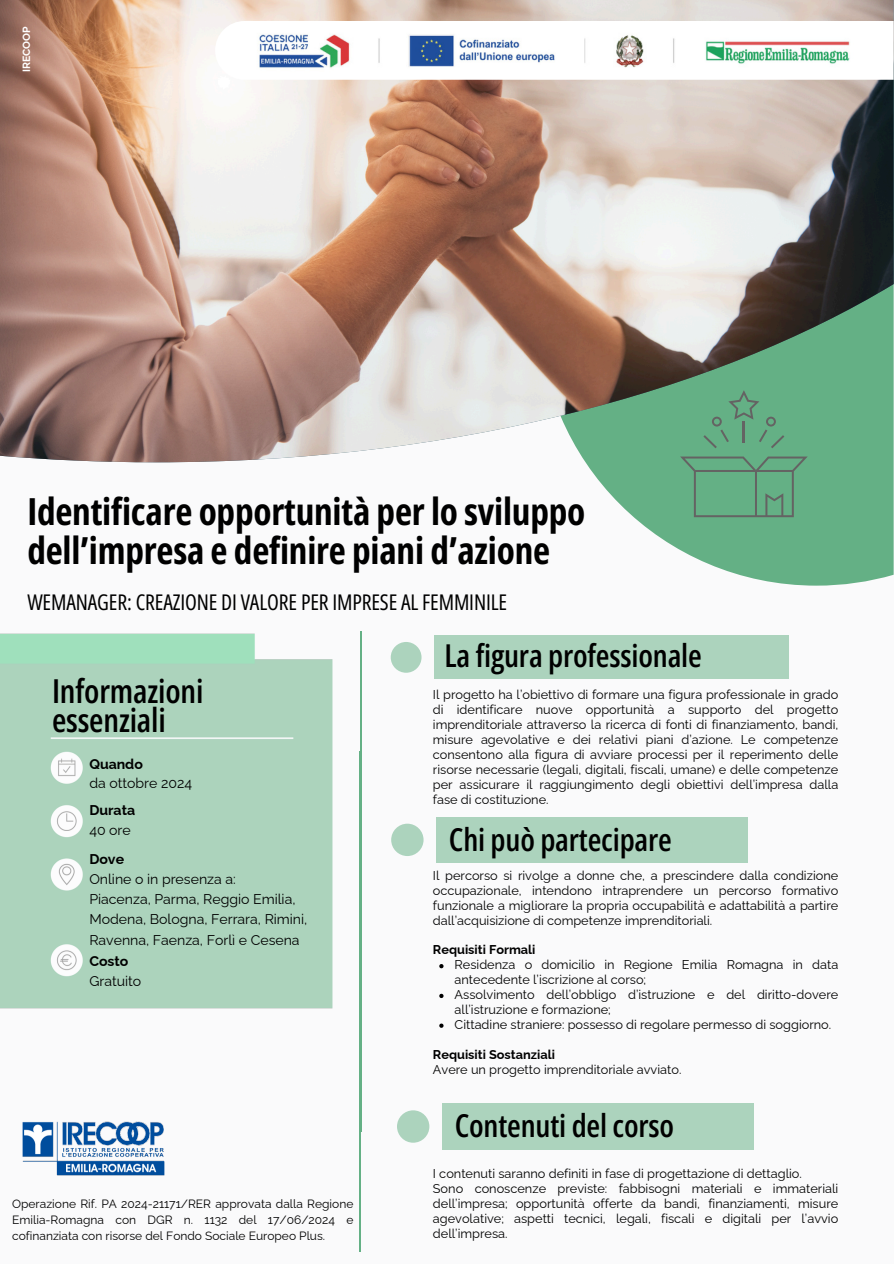
<style>
.page{position:relative;width:894px;height:1264px;background:#fff}
.page>*{position:absolute;margin:0;border:0;box-sizing:border-box;transform-origin:0 0}
.t1{font:700 37.2px/38.2px "Open Sans Condensed";letter-spacing:-.005em;color:#000}
.t2{font:600 33px/29.2px "Open Sans Condensed";letter-spacing:-.005em;color:#000}
.t3{font:600 31.5px "Open Sans Condensed";letter-spacing:-.005em;color:#000}
.t4{font:21.6px "Open Sans Condensed";letter-spacing:-.005em;color:#000}
.t5{font:14.1px/20.9px "Raleway";color:#000}
.t6{font:700 14.1px/20.2px "Raleway";color:#000}
.t7{font:12.75px/14.9px "Raleway";color:#000}
.t8{font:700 12.75px "Raleway";color:#000}
.t9{font:12px/16px "Raleway";color:#000;text-align:justify}
.t10{font:700 10.5px "Raleway";color:#fff}
.s1{font-weight:700}
.s2{font-weight:400}
</style>
<div class="page">
<div style="left:0;top:0;width:893px;height:1263px;background:#fafafb"></div>
<svg style="left:585px;top:462px;width:308px;height:123px;fill:#64b085"></svg>
<img style="left:0;top:0;width:893px;height:462px">
<img style="left:0;top:633px;width:333px;height:376px">
<img style="left:22px;top:1121px;width:143px;height:55px">
<hr style="left:360px;top:631px;width:1px;height:500px;background:#64b085">
<div style="left:436px;top:817px;width:311px;height:45px;background:#acd3bd"></div>
<div style="left:391px;top:823px;width:32px;height:33px;background:#acd3bd;border-radius:50%"></div>
<div style="left:434px;top:635px;width:353px;height:44px;background:#acd3bd"></div>
<div style="left:390px;top:642px;width:31px;height:30px;background:#acd3bd;border-radius:50%"></div>
<div style="left:704px;top:388px;width:140px;height:139px;background:#64b085;border-radius:50%"></div>
<svg style="left:679px;top:456px;width:128px;height:61px"></svg>
<svg style="left:703px;top:390px;width:81px;height:58px"></svg>
<svg style="left:439px;top:964px;width:4px;height:4px"></svg>
<svg style="left:439px;top:993px;width:4px;height:5px"></svg>
<svg style="left:439px;top:1023px;width:4px;height:4px"></svg>
<div style="left:442px;top:1103px;width:311px;height:46px;background:#acd3bd"></div>
<div style="left:397px;top:1110px;width:32px;height:32px;background:#acd3bd;border-radius:50%"></div>
<svg style="left:215px;top:21px;width:678px;height:59px"></svg>
<img style="left:252px;top:29px;width:604px;height:44px">
<hr style="left:359px;top:750px;width:2px;height:501px;background:#64b085">
<p class="t10" style="left:20px;top:72px;width:47px;rotate:-90deg">IRECOOP</p>
<h5 class="t1" style="left:27px;top:491px;width:559px">Identificare opportunità per lo sviluppo dell’impresa e definire piani d’azione</h5>
<p class="t4" style="left:27px;top:586px;width:481px">WEMANAGER: CREAZIONE DI VALORE PER IMPRESE AL FEMMINILE</p>
<h1 class="t2" style="left:52px;top:675px;width:153px">Informazioni essenziali</h1>
<p class="t5" style="left:89px;top:754px;width:104px;line-height:19.2px"><span class="s1">Quando<br></span>da ottobre 2024</p>
<p class="t6" style="left:89px;top:800px;width:47px">Durata<br><span class="s2">40 ore</span></p>
<p class="t5" style="left:89px;top:848px;width:148px;line-height:20.2px"><span class="s1">Dove<br></span>Online o in presenza a:</p>
<p class="t5" style="left:89px;top:888px;width:208px">Piacenza, Parma, Reggio Emilia,</p>
<h5 class="t5" style="left:89px;top:908px;width:219px">Modena, Bologna, Ferrara, Rimini,</h5>
<h2 class="t5" style="left:89px;top:929px;width:212px">Ravenna, Faenza, Forlì e Cesena<br><span class="s1">Costo<br></span>Gratuito</h2>
<h4 class="t9" style="left:12px;top:1195px;width:343px">Operazione Rif. PA 2024-21171/RER approvata dalla Regione Emilia-Romagna con DGR n. 1132 del 17/06/2024 e cofinanziata con risorse del Fondo Sociale Europeo Plus.</h4>
<h2 class="t3" style="left:444px;top:633px;width:259px">La figura professionale</h2>
<h3 class="t7" style="left:433px;top:687px;width:407px;text-align:justify">Il progetto ha l’obiettivo di formare una figura professionale in grado di identificare nuove opportunità a supporto del progetto imprenditoriale attraverso la ricerca di fonti di finanziamento, bandi, misure agevolative e dei relativi piani d’azione. Le competenze consentono alla figura di avviare processi per il reperimento delle risorse necessarie (legali, digitali, fiscali, umane) e delle competenze per assicurare il raggiungimento degli obiettivi dell’impresa dalla fase di costituzione.</h3>
<h6 class="t3" style="left:449px;top:816px;width:224px">Chi può partecipare</h6>
<p class="t7" style="left:433px;top:868px;width:407px;text-align:justify">Il percorso si rivolge a donne che, a prescindere dalla condizione occupazionale, intendono intraprendere un percorso formativo funzionale a migliorare la propria occupabilità e adattabilità a partire dall’acquisizione di competenze imprenditoriali.</p>
<h2 class="t8" style="left:433px;top:942px;width:104px">Requisiti Formali</h2>
<h5 class="t7" style="left:454px;top:957px;width:385px">Residenza o domicilio in Regione Emilia Romagna in data antecedente l’iscrizione al corso;</h5>
<h5 class="t7" style="left:454px;top:987px;width:385px">Assolvimento dell’obbligo d’istruzione e del diritto-dovere all’istruzione e formazione;</h5>
<h5 class="t7" style="left:454px;top:1016px;width:378px">Cittadine straniere: possesso di regolare permesso di soggiorno.</h5>
<h5 class="t7" style="left:433px;top:1046px;width:250px"><span class="s1">Requisiti Sostanziali<br></span>Avere un progetto imprenditoriale avviato.</h5>
<h5 class="t3" style="left:454px;top:1103px;width:221px">Contenuti del corso</h5>
<h2 class="t7" style="left:433px;top:1166px;width:407px">I contenuti saranno definiti in fase di progettazione di dettaglio.<br>Sono conoscenze previste: fabbisogni materiali e immateriali dell’impresa; opportunità offerte da bandi, finanziamenti, misure agevolative; aspetti tecnici, legali, fiscali e digitali per l’avvio dell’impresa.</h2>
</div>
